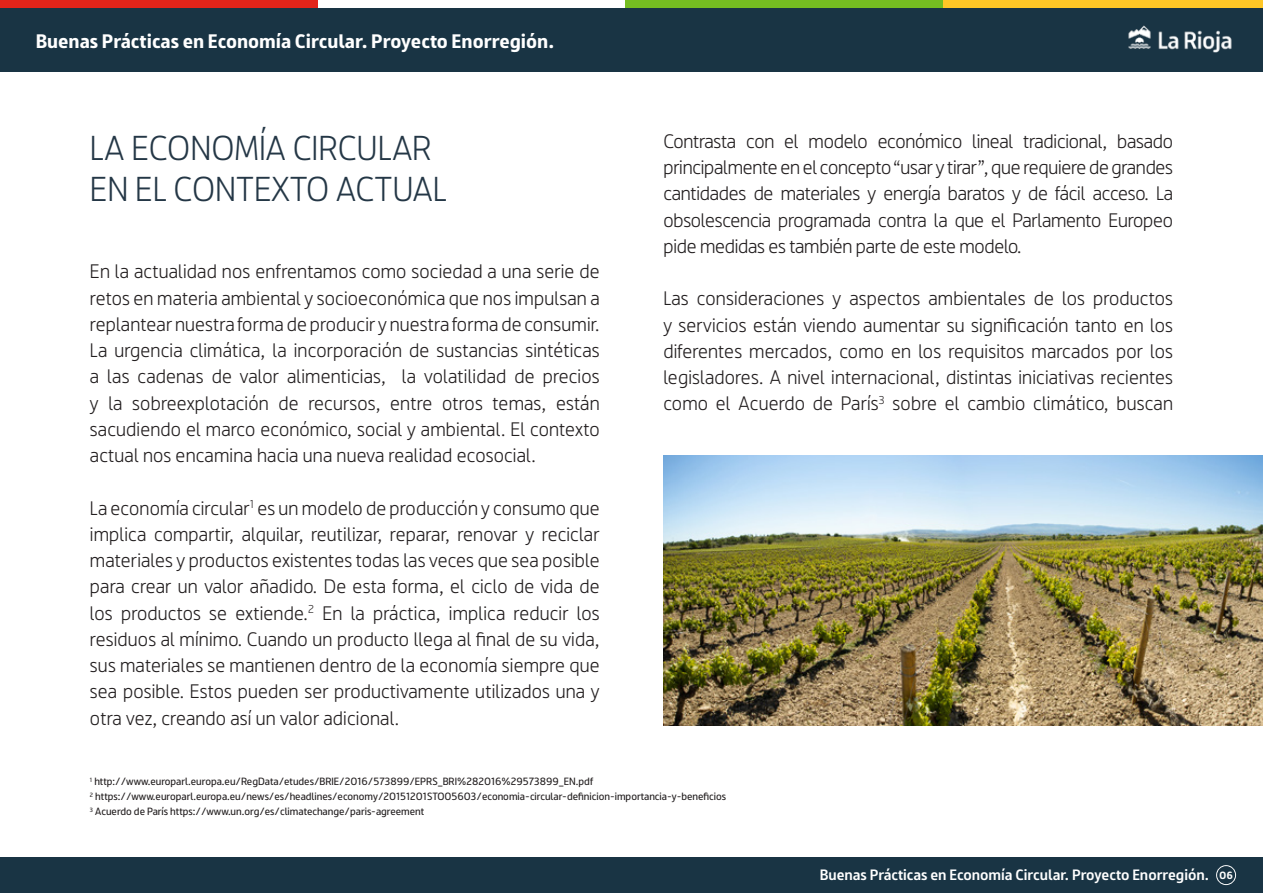
<style>
.page{position:relative;width:1263px;height:893px;background:#fff}
.page>*{position:absolute;margin:0;border:0;box-sizing:border-box;transform-origin:0 0}
.t1{font:34.5px/41.4px "Riojana";color:#243746}
.t2{font:19.5px/26.2px "Riojana";letter-spacing:.01em;color:#231f20;text-align:justify}
.t3{font:700 19.5px "Riojana";color:#fff}
.t4{font:600 15px "Riojana";color:#fff}
.t5{font:10.5px/15px "Riojana";color:#231f20}
.s1{font-weight:700;font-size:10.5px}
</style>
<div class="page">
<div style="left:0;top:857px;width:1263px;height:36px;background:#193444"></div>
<div style="left:0;top:0;width:1263px;height:72px;background:#193444"></div>
<div style="left:939px;top:0;width:324px;height:8px;background:#ffc726"></div>
<div style="left:448px;top:0;width:494px;height:8px;background:#75bd21"></div>
<div style="left:317px;top:0;width:308px;height:8px;background:#fff"></div>
<div style="left:0;top:0;width:317px;height:8px;background:#e3241a"></div>
<svg style="left:1216px;top:865px;width:20px;height:20px"></svg>
<img style="left:1128px;top:25px;width:104px;height:28px">
<img style="left:663px;top:456px;width:600px;height:269px">
<p class="t3" style="left:36px;top:24px;width:520px">Buenas Prácticas en Economía Circular. Proyecto Enorregión.</p>
<h1 class="t1" style="left:90px;top:122px;width:358px">LA ECONOMÍA CIRCULAR<br>EN EL CONTEXTO ACTUAL</h1>
<p class="t2" style="left:90px;top:256px;width:511px">En la actualidad nos enfrentamos como sociedad a una serie de retos en materia ambiental y socioeconómica que nos impulsan a replantear nuestra forma de producir y nuestra forma de consumir.<br>La urgencia climática, la incorporación de sustancias sintéticas a las cadenas de valor alimenticias, la volatilidad de precios y la sobreexplotación de recursos, entre otros temas, están sacudiendo el marco económico, social y ambiental. El contexto actual nos encamina hacia una nueva realidad ecosocial.</p>
<p class="t2" style="left:90px;top:492px;width:511px">La economía circular<sup>1</sup> es un modelo de producción y consumo que implica compartir, alquilar, reutilizar, reparar, renovar y reciclar materiales y productos existentes todas las veces que sea posible para crear un valor añadido. De esta forma, el ciclo de vida de los productos se extiende.<sup>2</sup> En la práctica, implica reducir los residuos al mínimo. Cuando un producto llega al final de su vida, sus materiales se mantienen dentro de la economía siempre que sea posible. Estos pueden ser productivamente utilizados una y otra vez, creando así un valor adicional.</p>
<p class="t2" style="left:663px;top:125px;width:511px">Contrasta con el modelo económico lineal tradicional, basado principalmente en el concepto “usar y tirar”, que requiere de grandes cantidades de materiales y energía baratos y de fácil acceso. La obsolescencia programada contra la que el Parlamento Europeo pide medidas es también parte de este modelo.</p>
<p class="t2" style="left:663px;top:283px;width:511px">Las consideraciones y aspectos ambientales de los productos y servicios están viendo aumentar su significación tanto en los diferentes mercados, como en los requisitos marcados por los legisladores. A nivel internacional, distintas iniciativas recientes como el Acuerdo de París<sup>3</sup> sobre el cambio climático, buscan</p>
<p class="t5" style="left:90px;top:772px;width:638px"><sup>1</sup> http://www.europarl.europa.eu/RegData/etudes/BRIE/2016/573899/EPRS_BRI%282016%29573899_EN.pdf<br><sup>2</sup> https://www.europarl.europa.eu/news/es/headlines/economy/20151201STO05603/economia-circular-definicion-importancia-y-beneficios<br><sup>3</sup> Acuerdo de París https://www.un.org/es/climatechange/paris-agreement</p>
<p class="t4" style="left:820px;top:862px;width:415px">Buenas Prácticas en Economía Circular. Proyecto Enorregión. <span class="s1">06</span></p>
</div>
